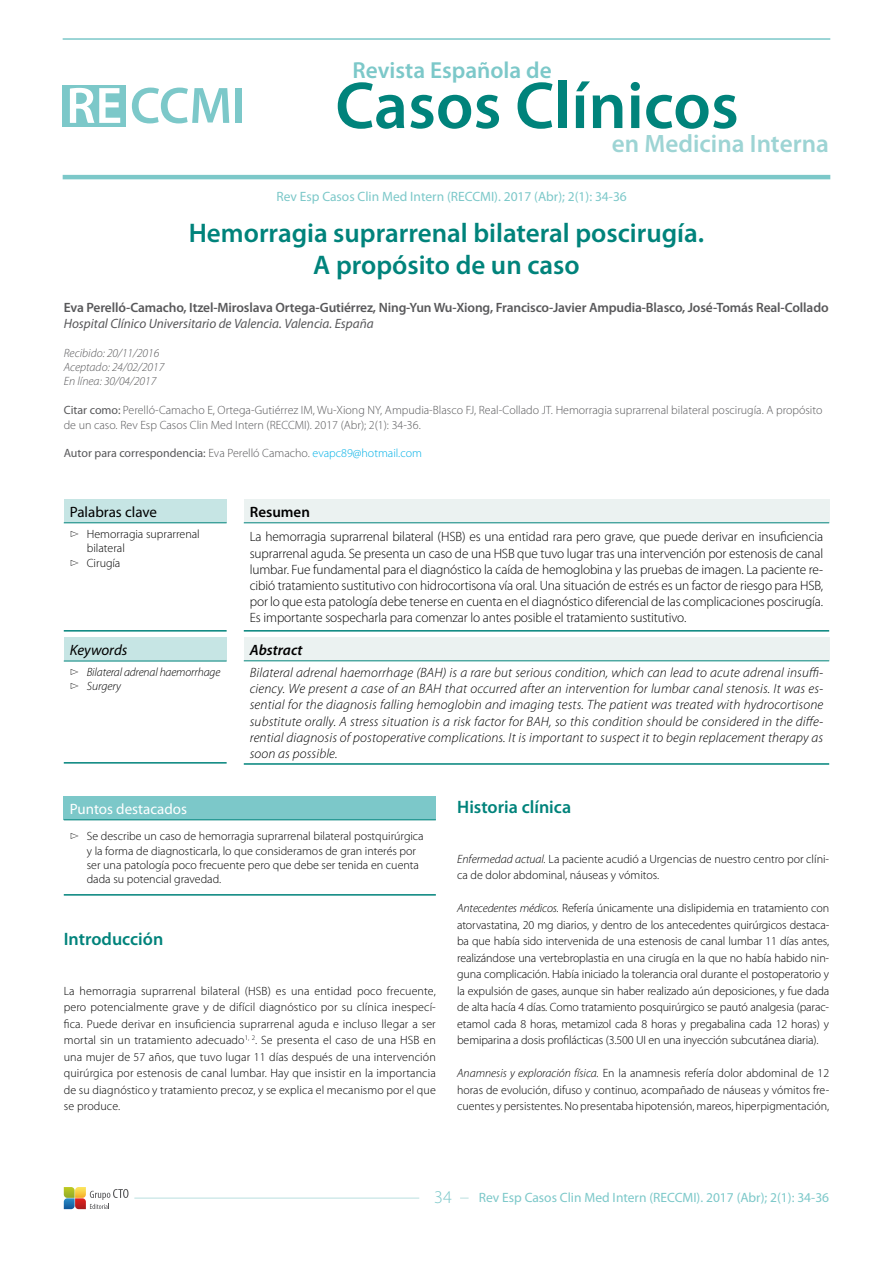
<style>
.page{position:relative;width:893px;height:1263px;background:#fff}
.page>*{position:absolute;margin:0;border:0;box-sizing:border-box;transform-origin:0 0}
.t1{font:600 66.75px "Myriad Pro";color:#00837b}
.t2{font:600 27px/32.4px "Myriad Pro";color:#00837b;text-align:center}
.t3{font:600 25.2px "Myriad Pro";color:#9dd4d4}
.t4{font:600 23.25px "Myriad Pro";color:#7cc8c9}
.t5{font:600 18px "Myriad Pro";color:#00837b}
.t6{font:300 18px "Myriad Pro";color:#7cc8c9}
.t7{font:15px "Myriad Pro";color:#fff}
.t8{font:15px "Myriad Pro";color:#000}
.t9{font:italic 15px "Myriad Pro";color:#000}
.t10{font:italic 600 15px "Myriad Pro";color:#000}
.t11{font:600 15px "Myriad Pro";color:#000}
.t12{font:300 13.5px/16.2px "Myriad Pro";letter-spacing:-.01em;color:#000;text-align:justify}
.t13{font:italic 300 13.5px/16.2px "Myriad Pro";letter-spacing:.01em;color:#000;text-align:justify}
.t14{font:600 13.5px "Myriad Pro";letter-spacing:-.01em;color:#58585a}
.t15{font:13.5px "Myriad Pro";color:#7cc8c9}
.t16{font:italic 13.5px "Myriad Pro";color:#58585a}
.t17{font:300 12px/16.5px "Myriad Pro";color:#000;text-align:justify}
.t18{font:300 12px/14.4px "Myriad Pro";color:#58585a}
.t19{font:12px "Myriad Pro";color:#58585a}
.t20{font:italic 300 12px/14.4px "Myriad Pro";color:#58585a}
.t21{font:italic 300 12px/14.4px "Myriad Pro";letter-spacing:-.01em;color:#000}
.s1{font-weight:400}
.s2{font-weight:300}
.s3{font-weight:300;color:#00b0e6}
.s4{font-style:italic}
</style>
<div class="page">
<div style="left:63px;top:85px;width:63px;height:41px;background:#7cc8c9"></div>
<svg style="left:70px;top:88px;width:50px;height:35px"></svg>
<svg style="left:132px;top:88px;width:97px;height:35px"></svg>
<div style="left:236px;top:88px;width:6px;height:35px;background:#7cc8c9"></div>
<hr style="left:63px;top:38px;width:767px;height:2px;background:#7cc8c9">
<hr style="left:63px;top:175px;width:767px;height:4px;background:#7cc8c9">
<hr style="left:134px;top:1198px;width:285px;height:1px;background:#b9dfdf">
<svg style="left:64px;top:1187px;width:65px;height:22px"></svg>
<div style="left:64px;top:500px;width:163px;height:23px;background:#c6e5e4"></div>
<hr style="left:64px;top:630px;width:163px;height:2px;background:#00837b">
<hr style="left:64px;top:522px;width:163px;height:1px;background:#00837b">
<div style="left:64px;top:638px;width:163px;height:23px;background:#c6e5e4"></div>
<hr style="left:64px;top:762px;width:163px;height:2px;background:#00837b">
<hr style="left:64px;top:661px;width:163px;height:1px;background:#00837b">
<div style="left:244px;top:500px;width:585px;height:23px;background:#ebf2f1"></div>
<hr style="left:244px;top:630px;width:585px;height:2px;background:#00837b">
<hr style="left:244px;top:522px;width:585px;height:1px;background:#00837b">
<div style="left:244px;top:638px;width:585px;height:23px;background:#ebf2f1"></div>
<hr style="left:244px;top:763px;width:585px;height:2px;background:#00837b">
<hr style="left:244px;top:660px;width:585px;height:1px;background:#00837b">
<div style="left:64px;top:796px;width:372px;height:24px;background:#7cc8c9"></div>
<hr style="left:64px;top:819px;width:372px;height:1px;background:#00837b">
<hr style="left:64px;top:894px;width:372px;height:2px;background:#00837b">
<h3 class="t4" style="left:352px;top:56px;width:201px">Revista Española de</h3>
<h1 class="t1" style="left:335px;top:63px;width:405px">Casos Clínicos</h1>
<h3 class="t3" style="left:612px;top:127px;width:218px">en Medicina Interna</h3>
<p class="t15" style="left:276px;top:188px;width:352px">Rev Esp Casos Clin Med Intern (RECCMI). 2017 (Abr); 2(1): 34-36</p>
<h2 class="t2" style="left:189px;top:216px;width:517px">Hemorragia suprarrenal bilateral poscirugía.<br>A propósito de un caso</h2>
<p class="t14" style="left:64px;top:298px;width:766px">Eva Perelló-Camacho, Itzel-Miroslava Ortega-Gutiérrez, Ning-Yun Wu-Xiong, Francisco-Javier Ampudia-Blasco, José-Tomás Real-Collado</p>
<p class="t16" style="left:64px;top:315px;width:311px">Hospital Clínico Universitario de Valencia. Valencia. España</p>
<p class="t20" style="left:64px;top:346px;width:102px">Recibido: 20/11/2016<br>Aceptado: 24/02/2017<br>En línea: 30/04/2017</p>
<p class="t18" style="left:64px;top:403px;width:760px"><span class="s1">Citar como:</span> Perelló-Camacho E, Ortega-Gutiérrez IM, Wu-Xiong NY, Ampudia-Blasco FJ, Real-Collado JT. Hemorragia suprarrenal bilateral poscirugía. A propósito de un caso. Rev Esp Casos Clin Med Intern (RECCMI). 2017 (Abr); 2(1): 34-36.</p>
<p class="t19" style="left:64px;top:446px;width:360px">Autor para correspondencia: <span class="s2">Eva Perelló Camacho.</span> <span class="s3">evapc89@hotmail.com</span></p>
<p class="t8" style="left:70px;top:502px;width:89px">Palabras clave</p>
<p class="t17" style="left:70px;top:526px;width:131px">▻ Hemorragia suprarrenal</p>
<p class="t17" style="left:87px;top:540px;width:40px">bilateral</p>
<p class="t17" style="left:70px;top:555px;width:52px">▻ Cirugía</p>
<p class="t9" style="left:70px;top:641px;width:59px">Keywords</p>
<p class="t21" style="left:70px;top:665px;width:152px">▻ Bilateral adrenal haemorrhage ▻ Surgery</p>
<p class="t11" style="left:250px;top:502px;width:62px">Resumen</p>
<p class="t12" style="left:250px;top:529px;width:575px">La hemorragia suprarrenal bilateral (HSB) es una entidad rara pero grave, que puede derivar en insuficiencia suprarrenal aguda. Se presenta un caso de una HSB que tuvo lugar tras una intervención por estenosis de canal lumbar. Fue fundamental para el diagnóstico la caída de hemoglobina y las pruebas de imagen. La paciente re&shy;cibió tratamiento sustitutivo con hidrocortisona vía oral. Una situación de estrés es un factor de riesgo para HSB, por lo que esta patología debe tenerse en cuenta en el diagnóstico diferencial de las complicaciones poscirugía.<br>Es importante sospecharla para comenzar lo antes posible el tratamiento sustitutivo.</p>
<p class="t10" style="left:250px;top:640px;width:54px">Abstract</p>
<p class="t13" style="left:250px;top:665px;width:575px">Bilateral adrenal haemorrhage (BAH) is a rare but serious condition, which can lead to acute adrenal insuffi&shy;ciency. We present a case of an BAH that occurred after an intervention for lumbar canal stenosis. It was es&shy;sential for the diagnosis falling hemoglobin and imaging tests. The patient was treated with hydrocortisone substitute orally. A stress situation is a risk factor for BAH, so this condition should be considered in the diffe&shy;rential diagnosis of postoperative complications. It is important to suspect it to begin replacement therapy as soon as possible.</p>
<p class="t7" style="left:70px;top:799px;width:119px">Puntos destacados</p>
<p class="t17" style="left:87px;top:829px;width:338px;line-height:14.4px;text-align:left;text-indent:-17px">▻ Se describe un caso de hemorragia suprarrenal bilateral postquirúrgica y la forma de diagnosticarla, lo que consideramos de gran interés por ser una patología poco frecuente pero que debe ser tenida en cuenta dada su potencial gravedad.</p>
<h3 class="t5" style="left:64px;top:928px;width:101px">Introducción</h3>
<p class="t17" style="left:64px;top:982px;width:374px">La hemorragia suprarrenal bilateral (HSB) es una entidad poco frecuente, pero potencialmente grave y de difícil diagnóstico por su clínica inespecí&shy;fica. Puede derivar en insuficiencia suprarrenal aguda e incluso llegar a ser mortal sin un tratamiento adecuado<sup>1,</sup> <sup>2</sup>. Se presenta el caso de una HSB en una mujer de 57 años, que tuvo lugar 11 días después de una intervención quirúrgica por estenosis de canal lumbar. Hay que insistir en la importancia de su diagnóstico y tratamiento precoz, y se explica el mecanismo por el que se produce.</p>
<h3 class="t5" style="left:457px;top:796px;width:116px">Historia clínica</h3>
<p class="t17" style="left:457px;top:850px;width:374px"><span class="s4">Enfermedad actual.</span> La paciente acudió a Urgencias de nuestro centro por clíni&shy;ca de dolor abdominal, náuseas y vómitos.</p>
<p class="t17" style="left:457px;top:900px;width:374px"><span class="s4">Antecedentes médicos.</span> Refería únicamente una dislipidemia en tratamiento con atorvastatina, 20 mg diarios, y dentro de los antecedentes quirúrgicos destaca&shy;ba que había sido intervenida de una estenosis de canal lumbar 11 días antes, realizándose una vertebroplastia en una cirugía en la que no había habido nin&shy;guna complicación. Había iniciado la tolerancia oral durante el postoperatorio y la expulsión de gases, aunque sin haber realizado aún deposiciones, y fue dada de alta hacía 4 días. Como tratamiento posquirúrgico se pautó analgesia (parac&shy;etamol cada 8 horas, metamizol cada 8 horas y pregabalina cada 12 horas) y bemiparina a dosis profilácticas (3.500 UI en una inyección subcutánea diaria).</p>
<p class="t17" style="left:457px;top:1065px;width:374px"><span class="s4">Anamnesis y exploración física.</span> En la anamnesis refería dolor abdominal de 12 horas de evolución, difuso y continuo, acompañado de náuseas y vómitos fre&shy;cuentes y persistentes. No presentaba hipotensión, mareos, hiperpigmentación,</p>
<h3 class="t6" style="left:434px;top:1187px;width:19px">34</h3>
<p class="t15" style="left:479px;top:1189px;width:352px">Rev Esp Casos Clin Med Intern (RECCMI). 2017 (Abr); 2(1): 34-36</p>
</div>
